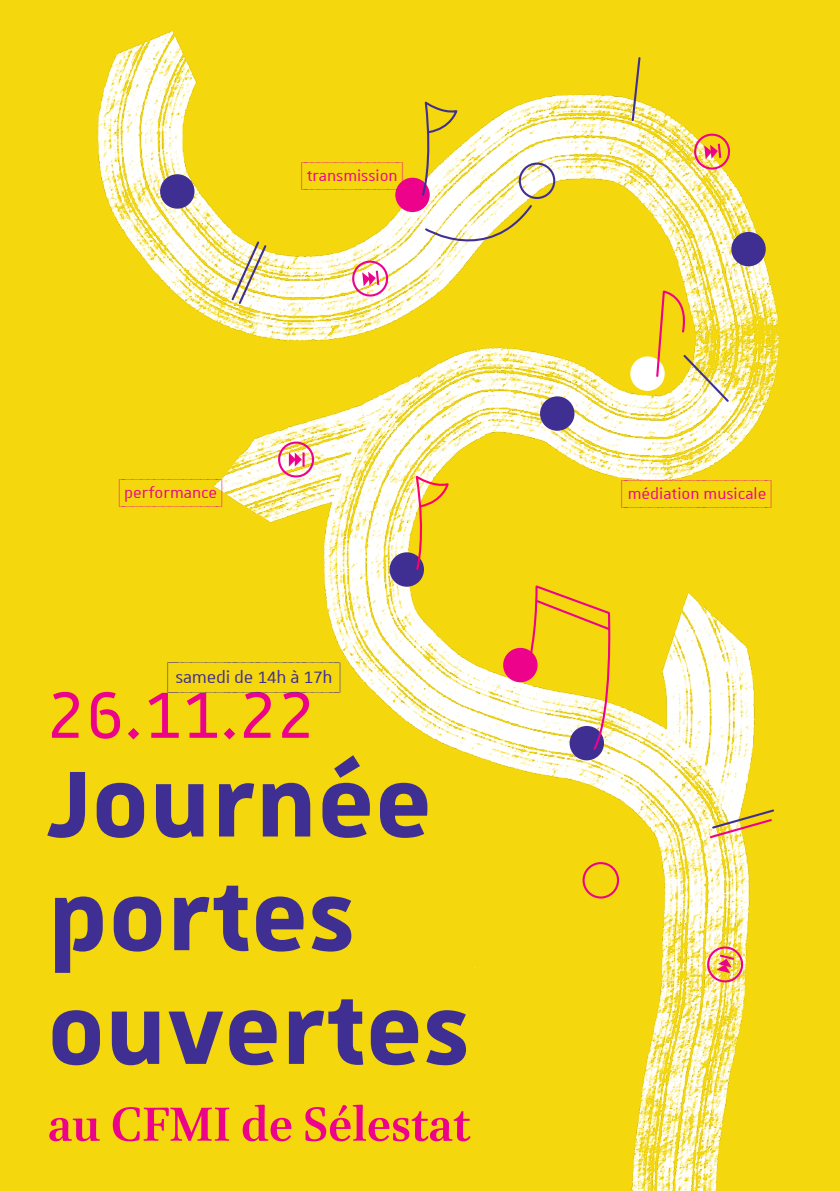
<style>
.page{position:relative;width:840px;height:1191px;background:#fff}
.page>*{position:absolute;margin:0;border:0;box-sizing:border-box;transform-origin:0 0}
.t1{font:700 126px/113.6px "Unistra A";letter-spacing:.01em;color:#402f92}
.t2{font:88.4px "Unistra A";color:#ed028c}
.t3{font:700 54px "Brill";color:#ed028c}
.t4{font:22px "Unistra Encadre";letter-spacing:-.01em;color:#402f92}
.t5{font:20px "Unistra Encadre";color:#ed028c}
.s1{font-size:21.6px}
</style>
<div class="page">
<div style="left:0;top:0;width:839px;height:1191px;background:#f4d80d"></div>
<img style="left:97px;top:31px;width:683px;height:1160px">
<div style="left:160px;top:174px;width:34px;height:35px;background:#402f92;border-radius:50%"></div>
<div style="left:518px;top:162px;width:37px;height:37px;border:2px solid #402f92;border-radius:50%"></div>
<div style="left:730px;top:232px;width:35px;height:34px;background:#402f92;border-radius:50%"></div>
<div style="left:503px;top:648px;width:34px;height:34px;background:#ed028c;border-radius:50%"></div>
<div style="left:582px;top:862px;width:36px;height:36px;border:2px solid #ed028c;border-radius:50%"></div>
<div style="left:569px;top:726px;width:34px;height:34px;background:#402f92;border-radius:50%"></div>
<div style="left:539px;top:396px;width:35px;height:35px;background:#402f92;border-radius:50%"></div>
<svg style="left:711px;top:648px;width:39px;height:38px"></svg>
<svg style="left:692px;top:133px;width:38px;height:37px"></svg>
<svg style="left:351px;top:260px;width:38px;height:37px"></svg>
<svg style="left:278px;top:441px;width:36px;height:36px"></svg>
<svg style="left:704px;top:944px;width:40px;height:40px;background:#f3b379"></svg>
<div style="left:395px;top:178px;width:34px;height:34px;background:#ed028c;border-radius:50%"></div>
<div style="left:389px;top:552px;width:35px;height:35px;background:#402f92;border-radius:50%"></div>
<svg style="left:421px;top:103px;width:37px;height:94px"></svg>
<svg style="left:414px;top:477px;width:35px;height:94px"></svg>
<svg style="left:526px;top:583px;width:86px;height:168px"></svg>
<svg style="left:424px;top:203px;width:109px;height:63px"></svg>
<svg style="left:629px;top:292px;width:101px;height:112px"></svg>
<svg style="left:630px;top:56px;width:11px;height:66px"></svg>
<svg style="left:230px;top:240px;width:38px;height:66px;background:#e5dbaf"></svg>
<svg style="left:708px;top:808px;width:67px;height:31px"></svg>
<div style="left:520px;top:903px;width:22px;height:22px;background:#f4d80d;border-radius:50%"></div>
<p class="t5" style="left:301px;top:161px;width:103px">(*TRANSMISSION*)</p>
<p class="t5" style="left:119px;top:479px;width:104px">(*PERFORMANCE*)</p>
<p class="t5" style="left:621px;top:479px;width:151px">(**MÉDIATION_MUSICALE*)</p>
<p class="t4" style="left:167px;top:662px;width:174px">(_SAMEDI_DE_14H_À_17H_<span class="s1">)</span></p>
<h2 class="t2" style="left:47px;top:668px;width:271px">26.11.22</h2>
<h1 class="t1" style="left:48px;top:742px;width:423px">Journée portes ouvertes</h1>
<h3 class="t3" style="left:48px;top:1087px;width:424px">au CFMI de Sélestat</h3>
</div>
